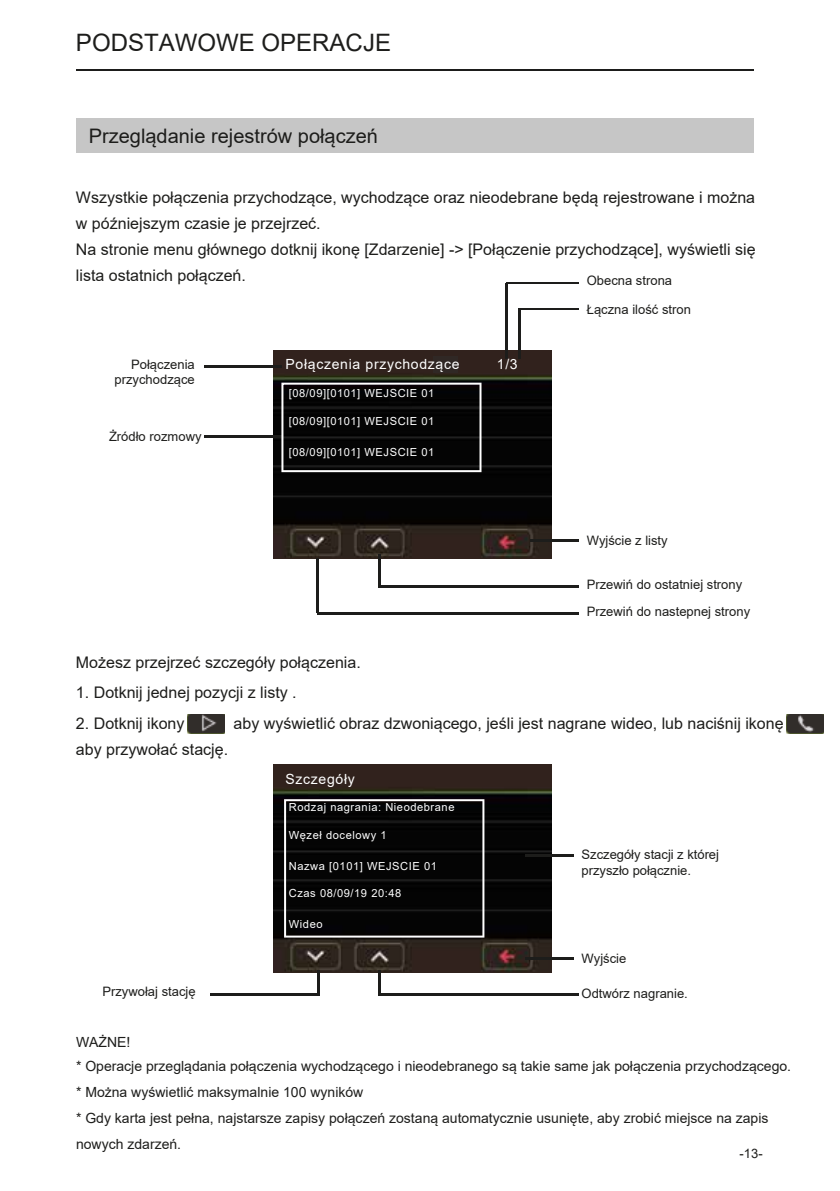
<style>
.page{position:relative;width:840px;height:1191px;background:#fff}
.page>*{position:absolute;margin:0;border:0;box-sizing:border-box;transform-origin:0 0}
.t1{font:24px "Arial";color:#1d1d1b}
.t2{font:20px "Arial";color:#1d1d1b}
.t3{font:16px/26px "Arial";color:#1d1d1b}
.t4{font:14px/26px "Arial";color:#1d1d1b}
.t5{font:14px "Arial";letter-spacing:.05em;color:#fff}
.t6{font:13px/15.6px "Arial";color:#1d1d1b;text-align:right}
.t7{font:11.2px "Arial";letter-spacing:.05em;color:#fff}
</style>
<div class="page">
<img style="left:274px;top:350px;width:277px;height:208px">
<img style="left:274px;top:764px;width:277px;height:208px">
<svg style="left:284px;top:799px;width:200px;height:138px;background:#0f0f0f"></svg>
<hr style="left:76px;top:70px;width:676px;height:1px;background:#1d1d1b">
<div style="left:76px;top:118px;width:676px;height:34px;background:#c6c6c6"></div>
<hr style="left:505px;top:283px;width:2px;height:76px;background:#1d1d1b">
<hr style="left:505px;top:282px;width:73px;height:2px;background:#1d1d1b">
<hr style="left:530px;top:539px;width:48px;height:2px;background:#1d1d1b">
<hr style="left:518px;top:309px;width:2px;height:50px;background:#1d1d1b">
<hr style="left:518px;top:308px;width:60px;height:1px;background:#1d1d1b">
<hr style="left:203px;top:365px;width:78px;height:2px;background:#1d1d1b">
<hr style="left:203px;top:436px;width:78px;height:2px;background:#1d1d1b">
<hr style="left:317px;top:558px;width:2px;height:55px;background:#1d1d1b">
<hr style="left:378px;top:554px;width:2px;height:33px;background:#1d1d1b">
<hr style="left:378px;top:970px;width:2px;height:25px;background:#1d1d1b">
<hr style="left:317px;top:970px;width:2px;height:25px;background:#1d1d1b">
<hr style="left:317px;top:612px;width:261px;height:2px;background:#1d1d1b">
<hr style="left:378px;top:585px;width:200px;height:2px;background:#1d1d1b">
<hr style="left:378px;top:993px;width:200px;height:2px;background:#1d1d1b">
<hr style="left:210px;top:993px;width:108px;height:2px;background:#1d1d1b">
<img style="left:187px;top:714px;width:37px;height:20px">
<img style="left:786px;top:714px;width:37px;height:20px">
<hr style="left:525px;top:854px;width:48px;height:2px;background:#1d1d1b">
<hr style="left:525px;top:957px;width:48px;height:2px;background:#1d1d1b">
<svg style="left:281px;top:383px;width:200px;height:89px;background:#121112"></svg>
<div style="left:433px;top:356px;width:24px;height:16px;background:#302825"></div>
<h1 class="t1" style="left:76px;top:26px;width:316px">PODSTAWOWE OPERACJE</h1>
<p class="t2" style="left:89px;top:122px;width:290px">Przeglądanie rejestrów połączeń</p>
<p class="t3" style="left:76px;top:184px;width:680px">Wszystkie połączenia przychodzące, wychodzące oraz nieodebrane będą rejestrowane i można w późniejszym czasie je przejrzeć.<br>Na stronie menu głównego dotknij ikonę [Zdarzenie] -&gt; [Połączenie przychodzące], wyświetli się lista ostatnich połączeń.</p>
<p class="t6" style="left:586px;top:272px;width:87px">Obecna strona</p>
<p class="t6" style="left:586px;top:301px;width:106px">Łączna ilość stron</p>
<p class="t6" style="left:114px;top:356px;width:82px">Połączenia przychodzące</p>
<p class="t6" style="left:109px;top:429px;width:94px">Żródło rozmowy</p>
<p class="t5" style="left:285px;top:355px;width:175px">Połączenia przychodzące</p>
<p class="t5" style="left:496px;top:355px;width:22px">1/3</p>
<p class="t7" style="left:289px;top:385px;width:147px">[08/09][0101] WEJSCIE 01</p>
<p class="t7" style="left:289px;top:413px;width:147px">[08/09][0101] WEJSCIE 01</p>
<p class="t7" style="left:289px;top:444px;width:147px">[08/09][0101] WEJSCIE 01</p>
<p class="t6" style="left:586px;top:533px;width:82px">Wyjście z listy</p>
<p class="t6" style="left:586px;top:576px;width:157px">Przewiń do ostatniej strony</p>
<p class="t6" style="left:586px;top:604px;width:165px">Przewiń do nastepnej strony</p>
<p class="t3" style="left:76px;top:649px;width:286px">Możesz przejrzeć szczegóły połączenia.</p>
<p class="t3" style="left:76px;top:679px;width:222px">1. Dotknij jednej pozycji z listy .</p>
<p class="t3" style="left:76px;top:710px;width:110px">2. Dotknij ikony</p>
<p class="t3" style="left:233px;top:710px;width:551px">aby wyświetlić obraz dzwoniącego, jeśli jest nagrane wideo, lub naciśnij ikonę</p>
<p class="t3" style="left:76px;top:736px;width:154px">aby przywołać stację.</p>
<p class="t6" style="left:102px;top:984px;width:95px">Przywołaj stację</p>
<p class="t5" style="left:285px;top:769px;width:71px">Szczegóły</p>
<p class="t7" style="left:289px;top:799px;width:167px">Rodzaj nagrania: Nieodebrane</p>
<p class="t7" style="left:289px;top:828px;width:99px">Węzeł docelowy 1</p>
<p class="t7" style="left:289px;top:858px;width:149px">Nazwa [0101] WEJSCIE 01</p>
<p class="t7" style="left:289px;top:885px;width:114px">Czas 08/09/19 20:48</p>
<p class="t7" style="left:289px;top:916px;width:35px">Wideo</p>
<p class="t6" style="left:581px;top:847px;width:139px;text-align:left">Szczegóły stacji z której przyszło połącznie.</p>
<p class="t6" style="left:581px;top:950px;width:46px">Wyjście</p>
<p class="t6" style="left:581px;top:985px;width:108px">Odtwórz nagranie.</p>
<p class="t4" style="left:76px;top:1029px;width:716px;line-height:24px">WAŻNE!<br>* Operacje przeglądania połączenia wychodzącego i nieodebranego są takie same jak połączenia przychodzącego.</p>
<p class="t4" style="left:76px;top:1078px;width:693px">* Można wyświetlić maksymalnie 100 wyników<br>* Gdy karta jest pełna, najstarsze zapisy połączeń zostaną automatycznie usunięte, aby zrobić miejsce na zapis nowych zdarzeń.</p>
<p class="t6" style="left:739px;top:1145px;width:25px">-13-</p>
</div>
